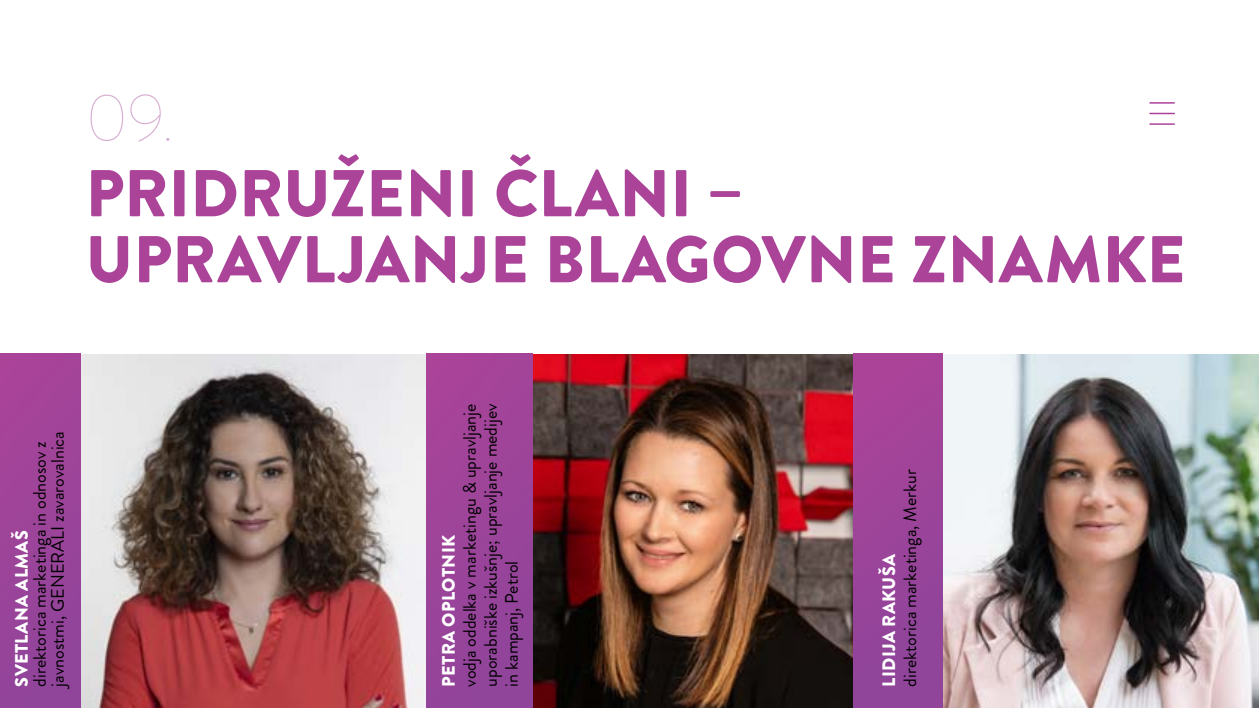
<style>
.page{position:relative;width:1259px;height:708px;background:#fff}
.page>*{position:absolute;margin:0;border:0;box-sizing:border-box;transform-origin:0 0}
.t1{font:900 66px/66px "Brandon Grotesque";color:#ab4399}
.t2{font:100 66px "Brandon Grotesque";color:#d7aed1}
.t3{font:18px/21px "Brandon Grotesque";color:#000}
.t4{font:900 18px "Brandon Grotesque";letter-spacing:.02em;color:#fff}
</style>
<div class="page">
<img style="left:81px;top:354px;width:346px;height:354px">
<img style="left:533px;top:354px;width:320px;height:354px">
<img style="left:942px;top:354px;width:317px;height:354px">
<div style="left:0;top:354px;width:81px;height:354px;background:#9b4499"></div>
<div style="left:427px;top:354px;width:106px;height:354px;background:#9b4499"></div>
<div style="left:853px;top:354px;width:89px;height:354px;background:linear-gradient(to bottom,#ab4399,#8c449a)"></div>
<hr style="left:1150px;top:102px;width:24px;height:2px;background:#ab4399">
<svg style="left:1150px;top:113px;width:24px;height:1px"></svg>
<hr style="left:1150px;top:123px;width:24px;height:2px;background:#ab4399">
<h1 class="t2" style="left:85px;top:73px;width:92px">09.</h1>
<h1 class="t1" style="left:86px;top:161px;width:1101px">PRIDRUŽENI ČLANI –<br>UPRAVLJANJE BLAGOVNE ZNAMKE</h1>
<p class="t3" style="left:31px;top:687px;width:257px;line-height:18px;rotate:-90deg">direktorica marketinga in odnosov z javnostmi, GENERALI zavarovalnica</p>
<p class="t4" style="left:9px;top:687px;width:158px;rotate:-90deg">SVETLANA ALMAŠ</p>
<p class="t4" style="left:436px;top:687px;width:153px;rotate:-90deg">PETRA OPLOTNIK</p>
<p class="t3" style="left:459px;top:687px;width:285px;text-align:justify;rotate:-90deg">vodja oddelka v marketingu &amp; upravljanje uporabniške izkušnje; upravljanje medijev in kampanj, Petrol</p>
<p class="t4" style="left:876px;top:687px;width:134px;rotate:-90deg">LIDIJA RAKUŠA</p>
<p class="t3" style="left:899px;top:687px;width:219px;rotate:-90deg">direktorica marketinga, Merkur</p>
</div>
